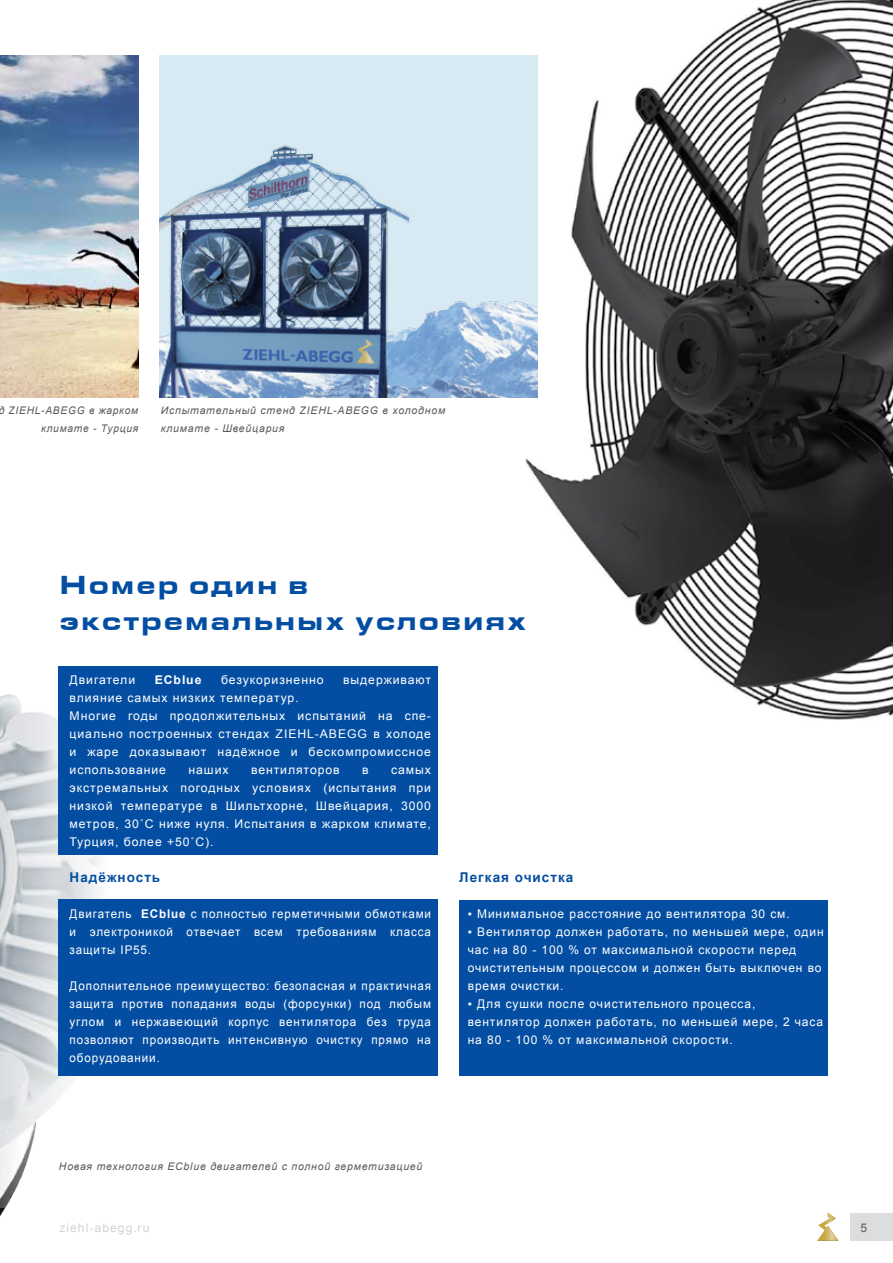
<style>
.page{position:relative;width:893px;height:1263px;background:#fff}
.page>*{position:absolute;margin:0;border:0;box-sizing:border-box;transform-origin:0 0}
.t1{font:900 27px/36px "Eurostile Ext";letter-spacing:.075em;color:#034ea2}
.t2{font:700 13.5px "Arial";letter-spacing:.075em;color:#034ea2}
.t3{font:12px/18px "Arial";letter-spacing:.075em;color:#fff}
.t4{font:12px "Arial";letter-spacing:.09em;color:#d1d3d4}
.t5{font:700 12px "Arial";letter-spacing:.075em;color:#fff}
.t6{font:12px "Arial";color:#58595b}
.t7{font:italic 10.5px/18px "Arial";letter-spacing:.075em;color:#58595b;text-align:right}
.s1{font-weight:700}
</style>
<div class="page">
<img style="left:0;top:55px;width:138px;height:342px">
<img style="left:525px;top:0;width:368px;height:720px">
<svg style="left:0;top:666px;width:197px;height:541px"></svg>
<div style="left:850px;top:1214px;width:43px;height:27px;background:#dcddde"></div>
<svg style="left:817px;top:1212px;width:22px;height:29px"></svg>
<div style="left:159px;top:55px;width:379px;height:343px;background:#d7eaf4"></div>
<div style="left:59px;top:666px;width:379px;height:189px;background:#034ea2"></div>
<div style="left:59px;top:900px;width:379px;height:176px;background:#034ea2"></div>
<div style="left:459px;top:900px;width:369px;height:176px;background:#034ea2"></div>
<img style="left:159px;top:144px;width:379px;height:253px">
<p class="t7" style="left:-1px;top:401px;width:141px">д ZIEHL-ABEGG в жарком климате - Турция</p>
<p class="t7" style="left:161px;top:401px;width:286px;text-align:left">Испытательный стенд ZIEHL-ABEGG в холодном климате - Швейцария</p>
<h1 class="t1" style="left:60px;top:565px;width:469px">Номер один в экстремальных условиях</h1>
<p class="t3" style="left:70px;top:671px;width:67px">Двигатели</p>
<p class="t5" style="left:155px;top:672px;width:48px">ECblue</p>
<p class="t3" style="left:221px;top:671px;width:104px">безукоризненно</p>
<p class="t3" style="left:343px;top:671px;width:89px">выдерживают</p>
<p class="t3" style="left:70px;top:689px;width:363px">влияние самых низких температур.<br>Многие годы продолжительных испытаний на спе&shy;циально построенных стендах ZIEHL-ABEGG в холоде и жаре доказывают надёжное и бескомпромиссное использование</p>
<p class="t3" style="left:70px;top:761px;width:363px;text-align:justify;text-indent:321px">самых экстремальных погодных условиях (испытания при низкой температуре в Шильтхорне, Швейцария, 3000 метров, 30˚С ниже нуля. Испытания в жарком климате, Турция, более +50˚С).</p>
<p class="t2" style="left:70px;top:868px;width:92px">Надёжность</p>
<p class="t3" style="left:70px;top:905px;width:363px;text-align:justify">Двигатель <span class="s1">ECblue</span> с полностью герметичными обмотками и электроникой отвечает всем требованиям класса защиты IP55.</p>
<p class="t3" style="left:70px;top:977px;width:363px;text-align:justify">Дополнительное преимущество: безопасная и практичная защита против попадания воды (форсунки) под любым углом и нержавеющий корпус вентилятора без труда позволяют производить интенсивную очистку прямо на оборудовании.</p>
<p class="t3" style="left:189px;top:761px;width:42px">наших</p>
<p class="t3" style="left:251px;top:761px;width:90px">вентиляторов</p>
<p class="t3" style="left:362px;top:761px;width:8px">в</p>
<p class="t2" style="left:459px;top:868px;width:116px">Легкая очистка</p>
<p class="t3" style="left:468px;top:905px;width:324px">▪ Минимальное расстояние до вентилятора 30 см.</p>
<p class="t3" style="left:468px;top:923px;width:357px">▪ Вентилятор должен работать, по меньшей мере, один час на 80 - 100 % от максимальной скорости перед очистительным процессом и должен быть выключен во время очистки.</p>
<p class="t3" style="left:468px;top:995px;width:357px">▪ Для сушки после очистительного процесса, вентилятор должен работать, по меньшей мере, 2 часа на 80 - 100 % от максимальной скорости.</p>
<p class="t7" style="left:59px;top:1157px;width:365px">Новая технология ECblue двигателей с полной герметизацией</p>
<p class="t4" style="left:60px;top:1220px;width:91px">ziehl-abegg.ru</p>
<p class="t6" style="left:860px;top:1219px;width:8px">5</p>
</div>
